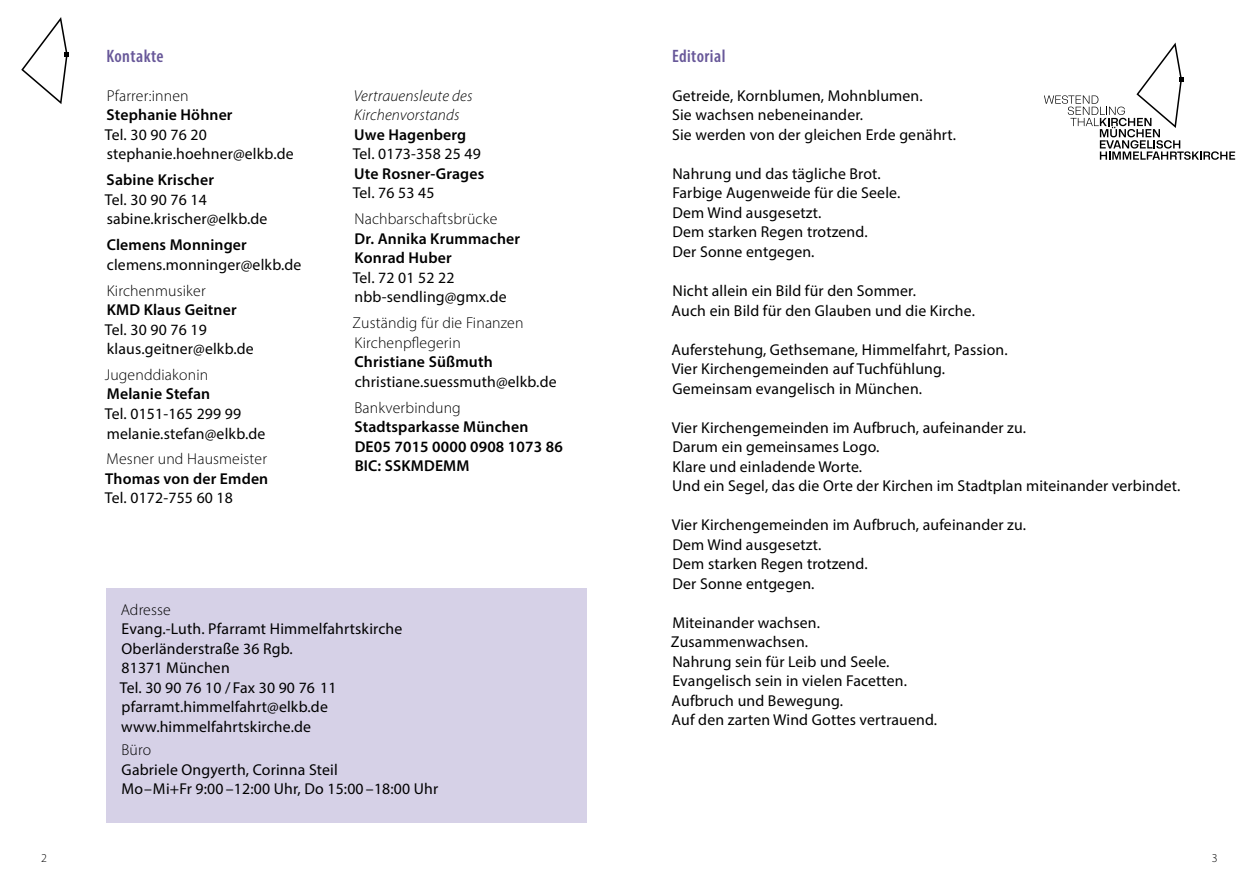
<style>
.page{position:relative;width:1259px;height:893px;background:#fff}
.page>*{position:absolute;margin:0;border:0;box-sizing:border-box;transform-origin:0 0}
.t1{font:600 condensed 18px "Myriad Pro";letter-spacing:.025em;color:#685899}
.t2{font:15.75px/19.5px "Myriad Pro";letter-spacing:.01em;color:#000}
.t3{font:600 15.75px/19.5px "Myriad Pro";letter-spacing:.01em;color:#000}
.t4{font:300 15.75px/19.5px "Myriad Pro";letter-spacing:.01em;color:#000}
.t5{font:italic 300 15.75px/19.5px "Myriad Pro";letter-spacing:.01em;color:#000}
.t6{font:300 12px "Myriad Pro";color:#000}
</style>
<div class="page">
<svg style="left:21px;top:17px;width:48px;height:87px"></svg>
<svg style="left:1044px;top:43px;width:191px;height:117px"></svg>
<div style="left:106px;top:588px;width:481px;height:235px;background:#d6d1e7"></div>
<p class="t1" style="left:106px;top:45px;width:59px">Kontakte</p>
<p class="t1" style="left:672px;top:45px;width:55px">Editorial</p>
<p class="t4" style="left:107px;top:86px;width:83px">Pfarrer:innen</p>
<p class="t3" style="left:107px;top:105px;width:127px">Stephanie Höhner</p>
<p class="t2" style="left:105px;top:125px;width:190px">Tel. 30 90 76 20 stephanie.hoehner@elkb.de</p>
<p class="t3" style="left:107px;top:170px;width:109px">Sabine Krischer</p>
<p class="t2" style="left:105px;top:190px;width:164px">Tel. 30 90 76 14 sabine.krischer@elkb.de</p>
<p class="t3" style="left:107px;top:235px;width:142px">Clemens Monninger</p>
<p class="t2" style="left:107px;top:254px;width:196px">clemens.monninger@elkb.de</p>
<p class="t4" style="left:107px;top:280px;width:100px">Kirchenmusiker</p>
<p class="t3" style="left:107px;top:300px;width:131px">KMD Klaus Geitner</p>
<p class="t2" style="left:105px;top:319px;width:150px">Tel. 30 90 76 19 klaus.geitner@elkb.de</p>
<p class="t4" style="left:105px;top:365px;width:105px">Jugenddiakonin</p>
<p class="t3" style="left:107px;top:384px;width:105px">Melanie Stefan</p>
<p class="t2" style="left:105px;top:404px;width:162px">Tel. 0151-165 299 99 melanie.stefan@elkb.de</p>
<p class="t4" style="left:107px;top:449px;width:162px">Mesner und Hausmeister</p>
<p class="t3" style="left:105px;top:468px;width:165px">Thomas von der Emden</p>
<p class="t2" style="left:105px;top:488px;width:129px">Tel. 0172-755 60 18</p>
<p class="t5" style="left:354px;top:86px;width:120px">Vertrauensleute des<br>Kirchenvorstands</p>
<p class="t3" style="left:354px;top:124px;width:113px">Uwe Hagenberg</p>
<p class="t2" style="left:353px;top:144px;width:129px">Tel. 0173-358 25 49</p>
<p class="t3" style="left:354px;top:163px;width:131px">Ute Rosner-Grages</p>
<p class="t2" style="left:353px;top:183px;width:83px">Tel. 76 53 45</p>
<p class="t4" style="left:354px;top:209px;width:144px">Nachbarschaftsbrücke</p>
<p class="t3" style="left:355px;top:228px;width:167px">Dr. Annika Krummacher<br>Konrad Huber</p>
<p class="t2" style="left:353px;top:268px;width:155px">Tel. 72 01 52 22 nbb-sendling@gmx.de</p>
<p class="t4" style="left:352px;top:313px;width:172px">Zuständig für die Finanzen<br>Kirchenpflegerin</p>
<p class="t3" style="left:354px;top:352px;width:140px">Christiane Süßmuth</p>
<p class="t2" style="left:355px;top:371px;width:203px">christiane.suessmuth@elkb.de</p>
<p class="t4" style="left:354px;top:397px;width:108px">Bankverbindung</p>
<p class="t3" style="left:354px;top:417px;width:210px">Stadtsparkasse München<br>DE05 7015 0000 0908 1073 86<br>BIC: SSKMDEMM</p>
<p class="t4" style="left:121px;top:599px;width:52px">Adresse</p>
<p class="t2" style="left:120px;top:619px;width:284px">Evang.-Luth. Pfarramt Himmelfahrtskirche<br>Oberländerstraße 36 Rgb.<br>81371 München<br>Tel. 30 90 76 10 / Fax 30 90 76 11 pfarramt.himmelfahrt@elkb.de www.himmelfahrtskirche.de</p>
<p class="t4" style="left:122px;top:740px;width:31px">Büro</p>
<p class="t2" style="left:122px;top:759px;width:318px">Gabriele Ongyerth, Corinna Steil<br>Mo–Mi+Fr 9:00 –12:00 Uhr, Do 15:00 –18:00 Uhr</p>
<p class="t2" style="left:672px;top:86px;width:286px">Getreide, Kornblumen, Mohnblumen.<br>Sie wachsen nebeneinander.<br>Sie werden von der gleichen Erde genährt.</p>
<p class="t2" style="left:672px;top:164px;width:229px">Nahrung und das tägliche Brot.<br>Farbige Augenweide für die Seele.<br>Dem Wind ausgesetzt.<br>Dem starken Regen trotzend.<br>Der Sonne entgegen.</p>
<p class="t2" style="left:671px;top:281px;width:305px">Nicht allein ein Bild für den Sommer.<br>Auch ein Bild für den Glauben und die Kirche.</p>
<p class="t2" style="left:671px;top:339px;width:337px">Auferstehung, Gethsemane, Himmelfahrt, Passion.<br>Vier Kirchengemeinden auf Tuchfühlung.<br>Gemeinsam evangelisch in München.</p>
<p class="t2" style="left:672px;top:417px;width:510px">Vier Kirchengemeinden im Aufbruch, aufeinander zu.<br>Darum ein gemeinsames Logo.<br>Klare und einladende Worte.<br>Und ein Segel, das die Orte der Kirchen im Stadtplan miteinander verbindet.</p>
<p class="t2" style="left:672px;top:515px;width:356px">Vier Kirchengemeinden im Aufbruch, aufeinander zu.<br>Dem Wind ausgesetzt.<br>Dem starken Regen trotzend.<br>Der Sonne entgegen.</p>
<p class="t2" style="left:671px;top:612px;width:268px">Miteinander wachsen.<br>Zusammenwachsen.<br>Nahrung sein für Leib und Seele.<br>Evangelisch sein in vielen Facetten.<br>Aufbruch und Bewegung.<br>Auf den zarten Wind Gottes vertrauend.</p>
<p class="t6" style="left:41px;top:850px;width:7px">2</p>
<p class="t6" style="left:1211px;top:850px;width:7px">3</p>
</div>
